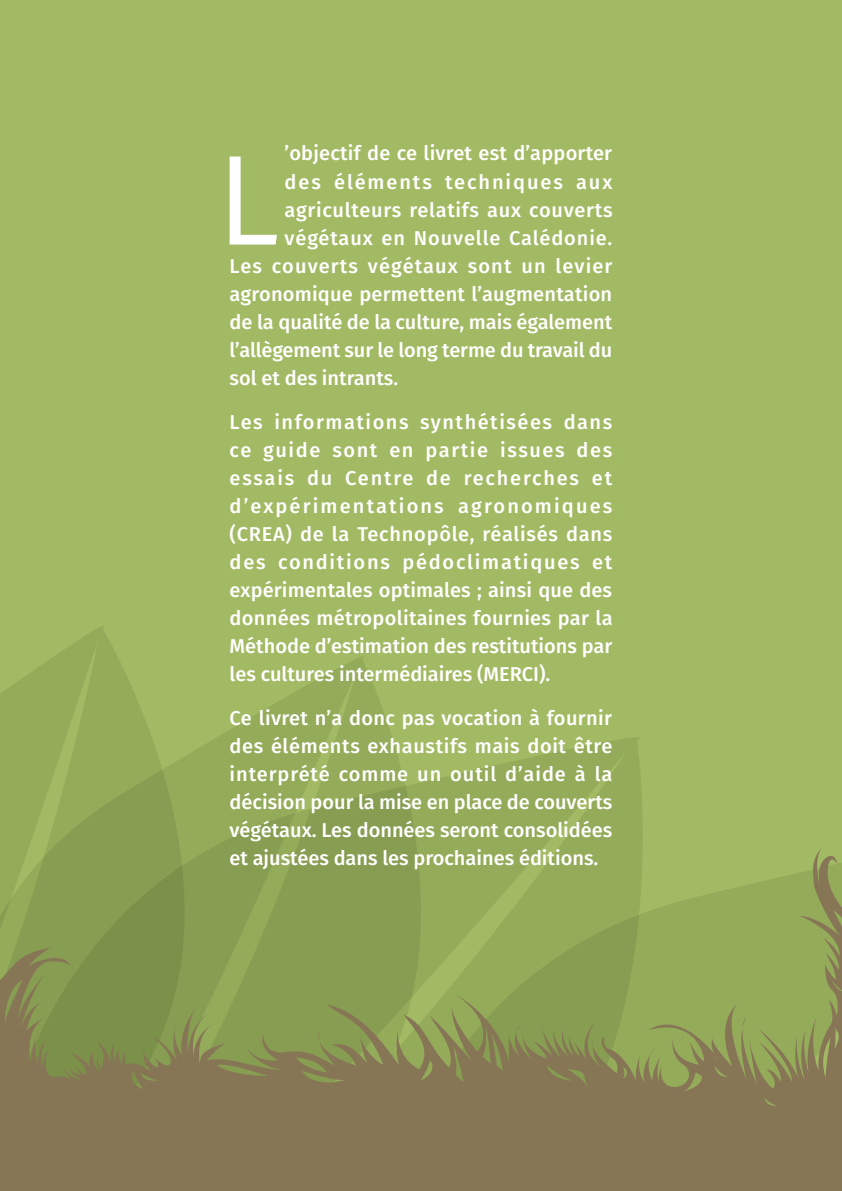
<style>
.page{position:relative;width:842px;height:1191px;background:#a3ba64}
.page>*{position:absolute;margin:0;border:0;box-sizing:border-box;transform-origin:0 0}
.t1{font:127.8px "Fira Sans";color:#fff}
.t2{font:500 20px/28px "Fira Sans";color:#fff;text-align:justify}
.t3{font:500 20px "Fira Sans";letter-spacing:.035em;color:#fff}
.t4{font:500 20px "Fira Sans";letter-spacing:.055em;color:#fff}
.t5{font:500 20px "Fira Sans";letter-spacing:.045em;color:#fff}
.t6{font:500 20px "Fira Sans";letter-spacing:.095em;color:#fff}
</style>
<div class="page">
<svg style="left:481px;top:737px;width:161px;height:70px;fill:#94ab5a"></svg>
<svg style="left:481px;top:807px;width:162px;height:37px;fill:#94ab5a"></svg>
<svg style="left:242px;top:656px;width:239px;height:188px;fill:#94ab5a"></svg>
<svg style="left:0;top:626px;width:242px;height:218px;fill:#94ab5a"></svg>
<svg style="left:0;top:844px;width:842px;height:347px"></svg>
<p class="t2" style="left:285px;top:138px;width:329px">’objectif de ce livret est d’apporter</p>
<p class="t6" style="left:285px;top:165px;width:329px">des éléments techniques aux</p>
<p class="t3" style="left:285px;top:193px;width:329px">agriculteurs relatifs aux couverts</p>
<p class="t5" style="left:285px;top:221px;width:329px">végétaux en Nouvelle Calédonie.</p>
<p class="t4" style="left:230px;top:249px;width:384px">Les couverts végétaux sont un levier</p>
<p class="t2" style="left:230px;top:278px;width:384px">agronomique permettent l’augmentation</p>
<p class="t2" style="left:230px;top:306px;width:384px">de la qualité de la culture, mais également</p>
<p class="t2" style="left:230px;top:334px;width:384px">l’allègement sur le long terme du travail du</p>
<p class="t2" style="left:230px;top:362px;width:170px">sol et des intrants.</p>
<p class="t2" style="left:230px;top:406px;width:384px">Les informations synthétisées dans ce guide sont en partie issues des essais du Centre de recherches et d’expérimentations agronomiques (CREA) de la Technopôle, réalisés dans des conditions pédoclimatiques et expérimentales optimales ; ainsi que des données métropolitaines fournies par la Méthode d’estimation des restitutions par les cultures intermédiaires (MERCI).</p>
<p class="t2" style="left:230px;top:702px;width:384px">Ce livret n’a donc pas vocation à fournir des éléments exhaustifs mais doit être interprété comme un outil d’aide à la décision pour la mise en place de couverts végétaux. Les données seront consolidées et ajustées dans les prochaines éditions.</p>
<h1 class="t1" style="left:216px;top:105px;width:65px">L</h1>
</div>
